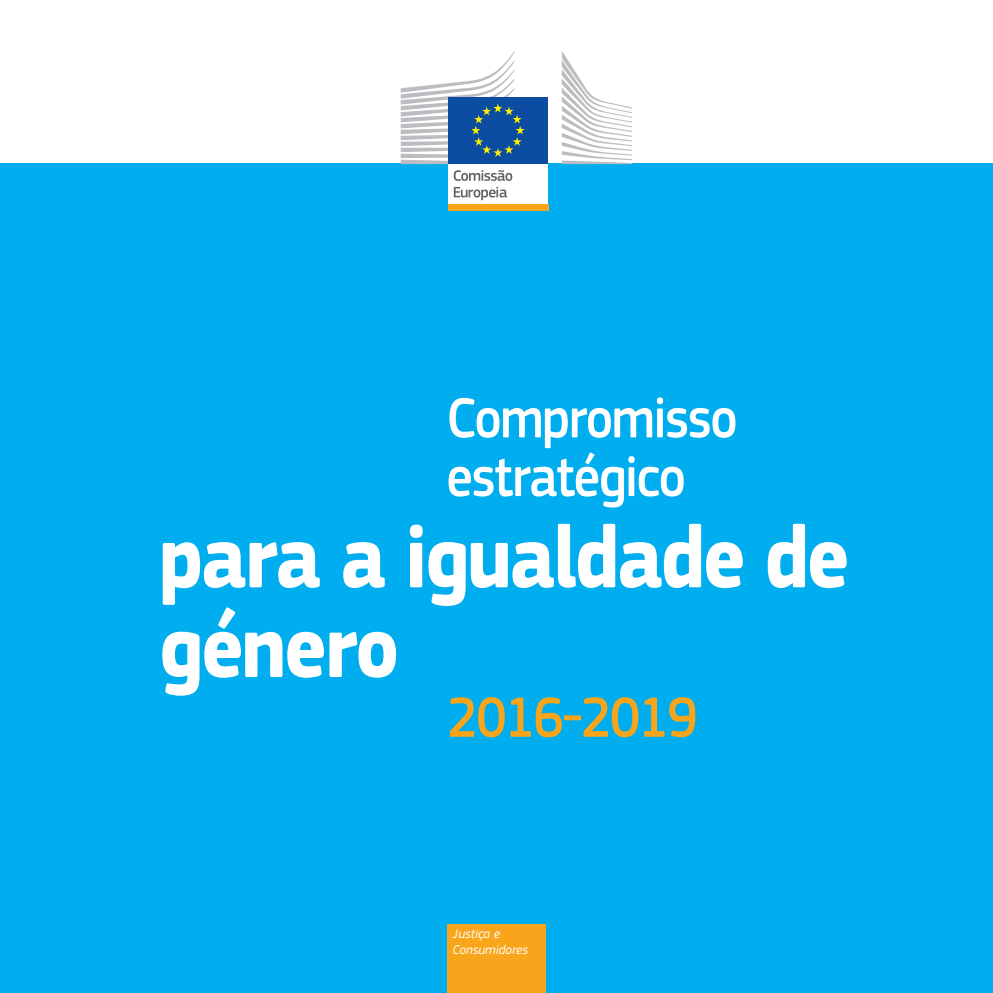
<style>
.page{position:relative;width:993px;height:993px;background:#fff}
.page>*{position:absolute;margin:0;border:0;box-sizing:border-box;transform-origin:0 0}
.t1{font:700 89.77px/89.6px "EC Square Sans Pro";letter-spacing:-.03em;color:#fff;scale:.9 1}
.t2{font:500 58.8px/58.6px "EC Square Sans Pro";letter-spacing:-.03em;color:#fff;scale:.9 1}
.t3{font:500 58.8px "EC Square Sans Pro";letter-spacing:-.03em;color:#f9a51b;scale:.9 1}
.t4{font:italic 13.12px/15.8px "EC Square Sans Pro";color:#fff}
</style>
<div class="page">
<div style="left:0;top:164px;width:992px;height:828px;background:#00aeef"></div>
<div style="left:448px;top:162px;width:99px;height:44px;background:#fff"></div>
<div style="left:448px;top:97px;width:99px;height:67px;background:#0d4da1"></div>
<svg style="left:400px;top:51px;width:124px;height:113px"></svg>
<svg style="left:561px;top:51px;width:70px;height:113px"></svg>
<svg style="left:453px;top:170px;width:59px;height:11px"></svg>
<svg style="left:453px;top:187px;width:54px;height:13px"></svg>
<div style="left:447px;top:924px;width:98px;height:68px;background:#f9a51b"></div>
<div style="left:448px;top:204px;width:100px;height:7px;background:#f9a51b"></div>
<p class="t2" style="left:446px;top:389px;width:325px">Compromisso estratégico</p>
<p class="t1" style="left:159px;top:515px;width:768px">para a igualdade de género</p>
<p class="t3" style="left:447px;top:682px;width:279px">2016-2019</p>
<p class="t4" style="left:452px;top:925px;width:77px">Justiça e<br>Consumidores</p>
</div>
